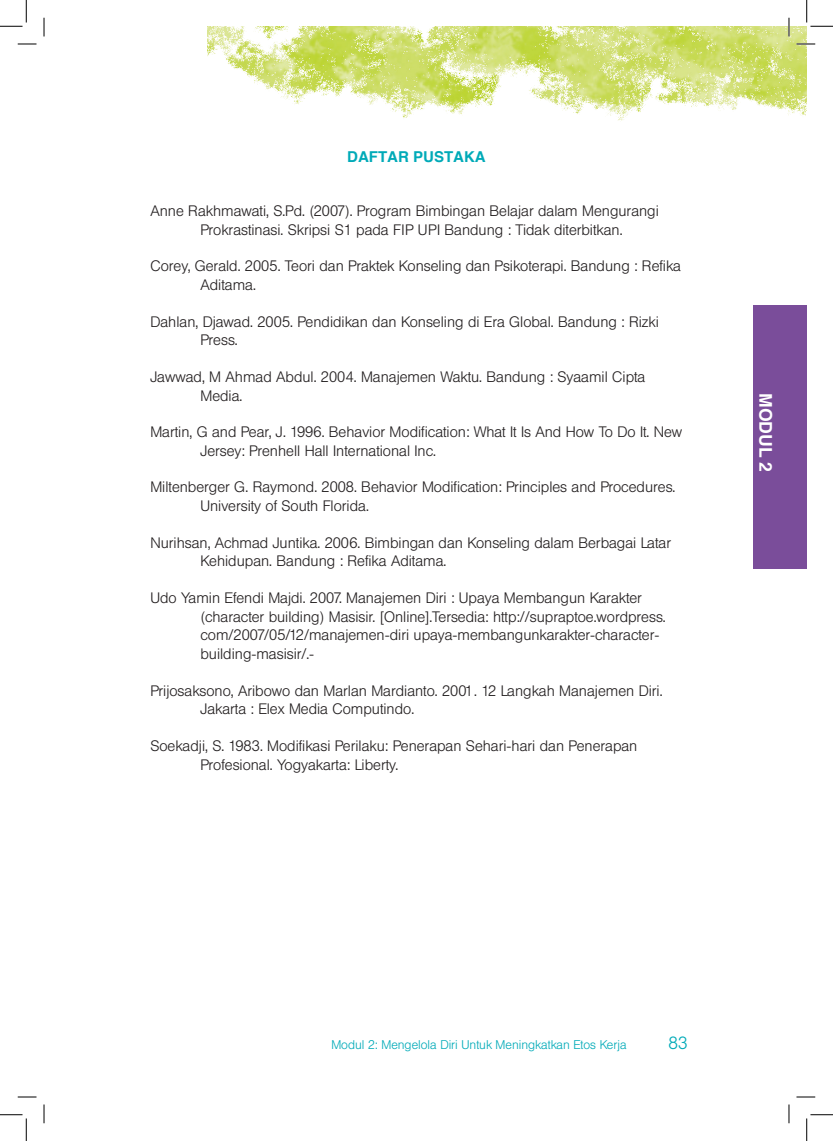
<style>
.page{position:relative;width:833px;height:1141px;background:#fff}
.page>*{position:absolute;margin:0;border:0;box-sizing:border-box;transform-origin:0 0}
.t1{font:700 17.5px "Helvetica";color:#fff}
.t2{font:300 17.5px "Helvetica BQ";color:#00aab8}
.t3{font:300 15px/18.8px "Helvetica BQ";color:#231f20}
.t4{font:700 15px "Helvetica";color:#00aab8}
.t5{font:300 12.5px "Helvetica BQ";color:#00aab8}
</style>
<div class="page">
<img style="left:207px;top:26px;width:599px;height:95px">
<div style="left:752px;top:305px;width:54px;height:263px;background:#7a4d9a"></div>
<svg style="left:18px;top:43px;width:18px;height:2px"></svg>
<svg style="left:796px;top:43px;width:18px;height:2px"></svg>
<svg style="left:18px;top:1096px;width:18px;height:1px"></svg>
<svg style="left:796px;top:1096px;width:18px;height:1px"></svg>
<svg style="left:43px;top:18px;width:2px;height:18px"></svg>
<svg style="left:43px;top:1104px;width:2px;height:19px"></svg>
<svg style="left:787px;top:18px;width:2px;height:18px"></svg>
<svg style="left:788px;top:1104px;width:1px;height:19px"></svg>
<svg style="left:0;top:0;width:27px;height:27px"></svg>
<svg style="left:0;top:1114px;width:27px;height:26px"></svg>
<svg style="left:806px;top:0;width:26px;height:27px"></svg>
<svg style="left:806px;top:1114px;width:26px;height:26px"></svg>
<p class="t4" style="left:347px;top:147px;width:140px">DAFTAR PUSTAKA</p>
<p class="t3" style="left:200px;top:202px;width:459px;text-indent:-50px">Anne Rakhmawati, S.Pd. (2007). Program Bimbingan Belajar dalam Mengurangi<br>Prokrastinasi. Skripsi S1 pada FIP UPI Bandung : Tidak diterbitkan.</p>
<p class="t3" style="left:200px;top:257px;width:482px;text-indent:-50px">Corey, Gerald. 2005. Teori dan Praktek Konseling dan Psikoterapi. Bandung : Refika<br>Aditama.</p>
<p class="t3" style="left:200px;top:312px;width:459px;text-indent:-50px">Dahlan, Djawad. 2005. Pendidikan dan Konseling di Era Global. Bandung : Rizki<br>Press.</p>
<p class="t3" style="left:200px;top:367px;width:446px;text-indent:-50px">Jawwad, M Ahmad Abdul. 2004. Manajemen Waktu. Bandung : Syaamil Cipta<br>Media.</p>
<p class="t3" style="left:200px;top:423px;width:483px;text-indent:-50px">Martin, G and Pear, J. 1996. Behavior Modification: What It Is And How To Do It. New<br>Jersey: Prenhell Hall International Inc.</p>
<p class="t3" style="left:200px;top:478px;width:476px;text-indent:-50px">Miltenberger G. Raymond. 2008. Behavior Modification: Principles and Procedures.<br>University of South Florida.</p>
<p class="t3" style="left:200px;top:533px;width:472px;text-indent:-50px">Nurihsan, Achmad Juntika. 2006. Bimbingan dan Konseling dalam Berbagai Latar<br>Kehidupan. Bandung : Refika Aditama.</p>
<p class="t3" style="left:200px;top:588px;width:466px;text-indent:-50px">Udo Yamin Efendi Majdi. 2007. Manajemen Diri : Upaya Membangun Karakter (character building) Masisir. [Online].Tersedia: http://supraptoe.wordpress. com/2007/05/12/manajemen-diri upaya-membangunkarakter-character&shy;building-masisir/.-</p>
<p class="t3" style="left:200px;top:681px;width:463px;text-indent:-50px">Prijosaksono, Aribowo dan Marlan Mardianto. 2001. 12 Langkah Manajemen Diri.<br>Jakarta : Elex Media Computindo.</p>
<p class="t3" style="left:200px;top:736px;width:438px;text-indent:-50px">Soekadji, S. 1983. Modifikasi Perilaku: Penerapan Sehari-hari dan Penerapan<br>Profesional. Yogyakarta: Liberty.</p>
<p class="t1" style="left:776px;top:393px;width:80px;rotate:90deg">Modul 2</p>
<p class="t5" style="left:331px;top:1037px;width:296px">Modul 2: Mengelola Diri Untuk Meningkatkan Etos Kerja</p>
<p class="t2" style="left:668px;top:1032px;width:21px">83</p>
</div>
